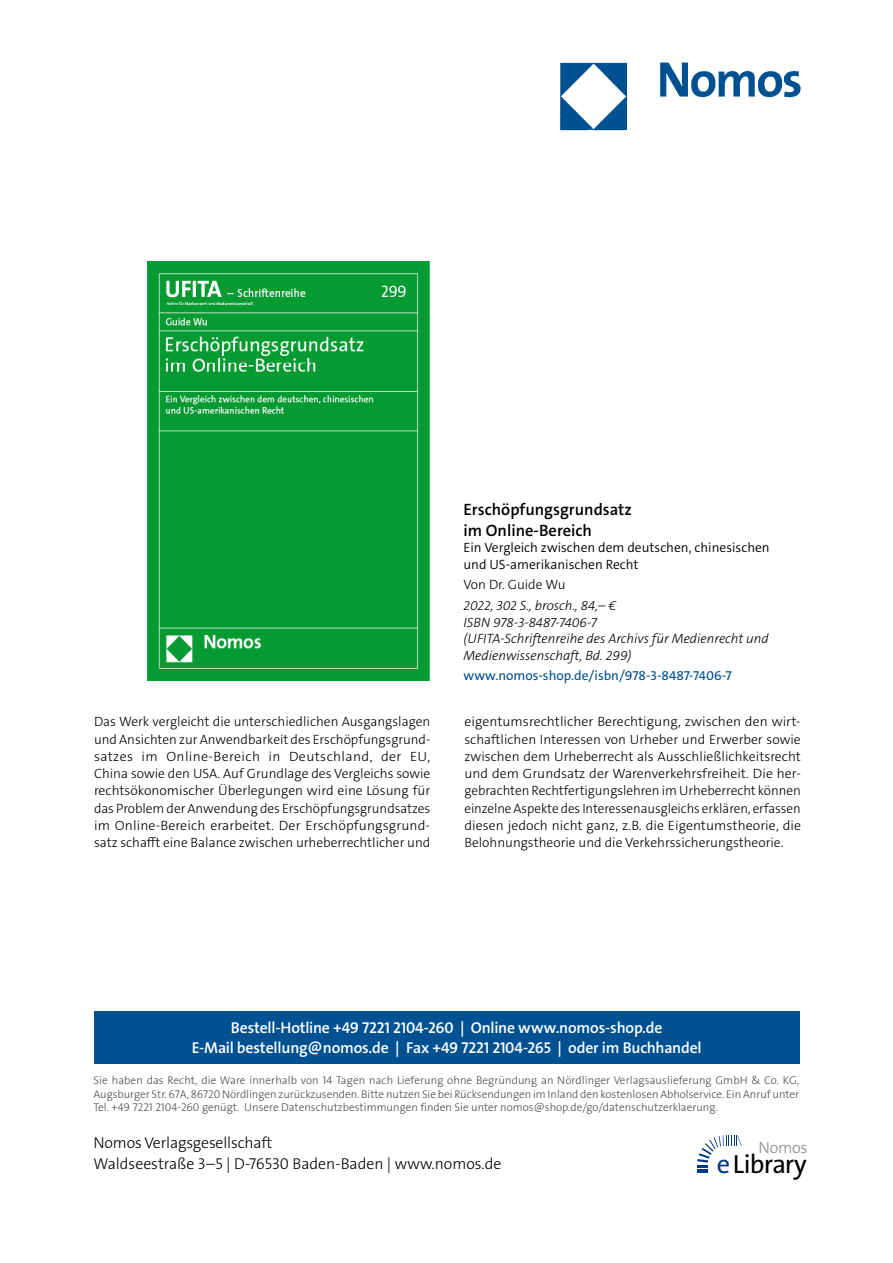
<style>
.page{position:relative;width:893px;height:1263px;background:#fff}
.page>*{position:absolute;margin:0;border:0;box-sizing:border-box;transform-origin:0 0}
.t1{font:26.4px "The Sans Os F";letter-spacing:-.03em;color:#000}
.t2{font:600 16.5px/21px "The Sans C5";color:#000}
.t3{font:300 16.2px "The Sans Os F";letter-spacing:-.02em;color:#87888a}
.t4{font:600 15.75px/21px "The Sans Os F";letter-spacing:-.01em;color:#fff;text-align:center}
.t5{font:300 15.75px/21px "The Sans Os F";color:#000}
.t6{font:300 13.5px/17.2px "The Sans C5";color:#000;text-align:justify}
.t7{font:italic 300 13.5px/16.5px "The Sans C5";color:#000}
.t8{font:300 13.5px/16.5px "The Sans C5";color:#000}
.t9{font:13.5px "The Sans C5";color:#005192}
.t10{font:300 11.25px/13.5px "The Sans Os F";color:#4b4b4d;text-align:justify}
.s1{color:#003882}
</style>
<div class="page">
<img style="left:559px;top:62px;width:242px;height:69px">
<div style="left:94px;top:1011px;width:705px;height:52px;background:#005192"></div>
<svg style="left:697px;top:1135px;width:45px;height:38px"></svg>
<img style="left:147px;top:262px;width:283px;height:419px">
<p class="t2" style="left:463px;top:499px;width:170px">Erschöpfungsgrundsatz im Online-Bereich</p>
<p class="t8" style="left:463px;top:539px;width:308px">Ein Vergleich zwischen dem deutschen, chinesischen und US-amerikanischen Recht</p>
<p class="t6" style="left:463px;top:576px;width:104px">Von Dr. Guide Wu</p>
<p class="t7" style="left:463px;top:597px;width:307px">2022, 302 S., brosch., 84,– €<br>ISBN 978-3-8487-7406-7<br>(UFITA-Schriftenreihe des Archivs für Medienrecht und Medienwissenschaft, Bd. 299)</p>
<p class="t9" style="left:463px;top:667px;width:270px">www.nomos-shop.de/isbn/978-3-8487-7406-7</p>
<p class="t6" style="left:94px;top:713px;width:338px">Das Werk vergleicht die unterschiedlichen Ausgangslagen und Ansichten zur Anwendbarkeit des Erschöpfungsgrund&shy;satzes im Online-Bereich in Deutschland, der EU, China sowie den USA. Auf Grundlage des Vergleichs sowie rechtsökonomischer Überlegungen wird eine Lösung für das Problem der Anwendung des Erschöpfungsgrundsatzes im Online-Bereich erarbeitet. Der Erschöpfungsgrund&shy;satz schafft eine Balance zwischen urheberrechtlicher und</p>
<p class="t6" style="left:464px;top:713px;width:338px">eigentumsrechtlicher Berechtigung, zwischen den wirt&shy;schaftlichen Interessen von Urheber und Erwerber sowie zwischen dem Urheberrecht als Ausschließlichkeitsrecht und dem Grundsatz der Warenverkehrsfreiheit. Die her&shy;gebrachten Rechtfertigungslehren im Urheberrecht können einzelne Aspekte des Interessenausgleichs erklären, erfassen diesen jedoch nicht ganz, z.B. die Eigentumstheorie, die Belohnungstheorie und die Verkehrssicherungstheorie.</p>
<p class="t4" style="left:192px;top:1017px;width:511px">Bestell-Hotline +49 7221 2104-260 | Online www.nomos-shop.de<br>E-Mail bestellung@nomos.de | Fax +49 7221 2104-265 | oder im Buchhandel</p>
<p class="t10" style="left:94px;top:1074px;width:707px">Sie haben das Recht, die Ware innerhalb von 14 Tagen nach Lieferung ohne Begründung an Nördlinger Verlagsauslieferung GmbH &amp; Co. KG, Augsburger Str. 67A, 86720 Nördlingen zurückzusenden. Bitte nutzen Sie bei Rücksendungen im Inland den kostenlosen Abholservice. Ein Anruf unter Tel. +49 7221 2104-260 genügt. Unsere Datenschutzbestimmungen finden Sie unter nomos@shop.de/go/datenschutzerklaerung.</p>
<p class="t5" style="left:94px;top:1133px;width:409px">Nomos Verlagsgesellschaft<br>Waldseestraße 3–5 | D-76530 Baden-Baden | www.nomos.de</p>
<p class="t3" style="left:758px;top:1137px;width:51px">Nomos</p>
<h1 class="t1" style="left:717px;top:1153px;width:91px"><span class="s1">e</span>Library</h1>
</div>
